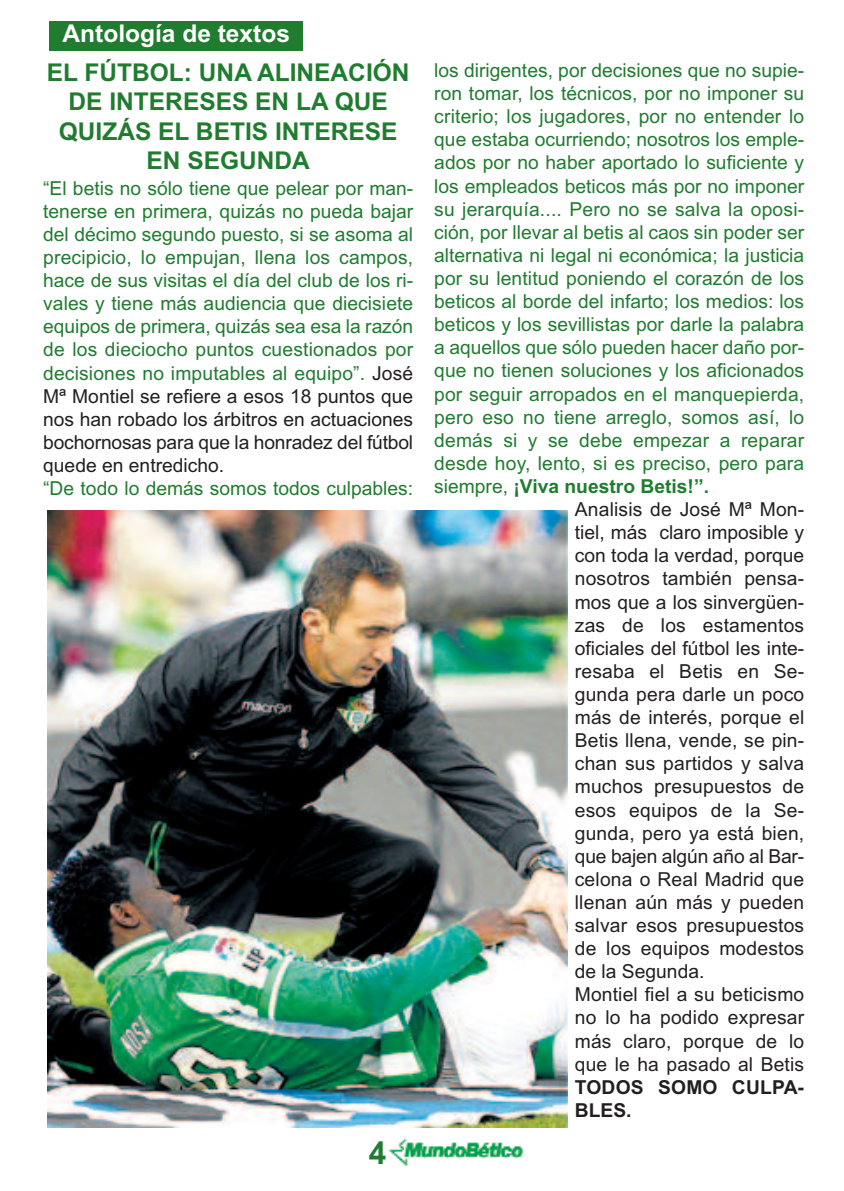
<style>
.page{position:relative;width:844px;height:1191px;background:#fff}
.page>*{position:absolute;margin:0;border:0;box-sizing:border-box;transform-origin:0 0}
.t1{font:700 31.5px "Arial";color:#207c2f}
.t2{font:700 24.5px/29.4px "Arial";color:#207c2f;text-align:center}
.t3{font:700 24.5px "Arial";color:#fff}
.t4{font:19.25px/23.1px "Arial";color:#207c2f;text-align:justify}
.t5{font:19.25px "Arial";letter-spacing:.01em;color:#231f20}
.t6{font:700 19.25px "Arial";color:#207c2f}
.t7{font:19.25px "Arial";letter-spacing:-.01em;color:#231f20}
.t8{font:700 19.25px/23.1px "Arial";letter-spacing:.01em;color:#231f20}
.s1{color:#231f20}
.s2{font-weight:400}
</style>
<div class="page">
<img style="left:389px;top:1139px;width:135px;height:27px">
<div style="left:50px;top:21px;width:253px;height:30px;background:#207c2f"></div>
<img style="left:47px;top:510px;width:520px;height:617px">
<p class="t3" style="left:62px;top:19px;width:229px">Antología de textos</p>
<p class="t2" style="left:47px;top:58px;width:364px">EL FÚTBOL: UNA ALINEACIÓN<br>DE INTERESES EN LA QUE<br>QUIZÁS EL BETIS INTERESE<br>EN SEGUNDA</p>
<p class="t4" style="left:43px;top:176px;width:371px">“El betis no sólo tiene que pelear por man&shy;tenerse en primera, quizás no pueda bajar del décimo segundo puesto, si se asoma al precipicio, lo empujan, llena los campos, hace de sus visitas el día del club de los ri&shy;vales y tiene más audiencia que diecisiete equipos de primera, quizás sea esa la razón de los dieciocho puntos cuestionados por decisiones no imputables al equipo”. <span class="s1">José Mª Montiel se refiere a esos 18 puntos que nos han robado los árbitros en actuaciones bochornosas para que la honradez del fútbol quede en entredicho.</span></p>
<p class="t4" style="left:43px;top:477px;width:371px">“De todo lo demás somos todos culpables:</p>
<h1 class="t1" style="left:369px;top:1135px;width:19px">4</h1>
<p class="t4" style="left:434px;top:59px;width:371px">los dirigentes, por decisiones que no supie-</p>
<p class="t4" style="left:434px;top:82px;width:371px">ron tomar, los técnicos, por no imponer su</p>
<p class="t4" style="left:434px;top:105px;width:371px">criterio; los jugadores, por no entender lo</p>
<p class="t4" style="left:434px;top:128px;width:371px">que estaba ocurriendo; nosotros los emple-</p>
<p class="t4" style="left:434px;top:151px;width:371px">ados por no haber aportado lo suficiente y</p>
<p class="t4" style="left:434px;top:174px;width:371px">los empleados beticos más por no imponer</p>
<p class="t4" style="left:434px;top:197px;width:371px">su jerarquía.... Pero no se salva la oposi-</p>
<p class="t4" style="left:434px;top:221px;width:371px">ción, por llevar al betis al caos sin poder ser</p>
<p class="t4" style="left:434px;top:244px;width:371px">alternativa ni legal ni económica; la justicia</p>
<p class="t4" style="left:434px;top:267px;width:371px">por su lentitud poniendo el corazón de los</p>
<p class="t4" style="left:434px;top:290px;width:371px">beticos al borde del infarto; los medios: los</p>
<p class="t4" style="left:434px;top:313px;width:371px">beticos y los sevillistas por darle la palabra</p>
<p class="t4" style="left:434px;top:336px;width:371px">a aquellos que sólo pueden hacer daño por-</p>
<p class="t4" style="left:434px;top:359px;width:371px">que no tienen soluciones y los aficionados</p>
<p class="t4" style="left:434px;top:382px;width:371px">por seguir arropados en el manquepierda,</p>
<p class="t4" style="left:434px;top:405px;width:371px">pero eso no tiene arreglo, somos así, lo</p>
<p class="t4" style="left:434px;top:428px;width:371px">demás si y se debe empezar a reparar</p>
<p class="t4" style="left:434px;top:452px;width:371px">desde hoy, lento, si es preciso, pero para</p>
<p class="t6" style="left:434px;top:475px;width:276px"><span class="s2">siempre,</span> ¡Viva nuestro Betis!”.</p>
<p class="t5" style="left:574px;top:498px;width:231px">Analisis de José Mª Mon-</p>
<p class="t5" style="left:574px;top:521px;width:231px">tiel, más claro imposible y</p>
<p class="t5" style="left:574px;top:544px;width:231px">con toda la verdad, porque</p>
<p class="t5" style="left:574px;top:567px;width:231px">nosotros también pensa-</p>
<p class="t5" style="left:574px;top:590px;width:231px">mos que a los sinvergüen-</p>
<p class="t5" style="left:574px;top:614px;width:231px">zas de los estamentos</p>
<p class="t5" style="left:574px;top:637px;width:231px">oficiales del fútbol les inte-</p>
<p class="t5" style="left:574px;top:660px;width:231px">resaba el Betis en Se-</p>
<p class="t5" style="left:574px;top:683px;width:231px">gunda pera darle un poco</p>
<p class="t5" style="left:574px;top:706px;width:231px">más de interés, porque el</p>
<p class="t5" style="left:574px;top:729px;width:231px">Betis llena, vende, se pin-</p>
<p class="t5" style="left:574px;top:752px;width:231px">chan sus partidos y salva</p>
<p class="t5" style="left:574px;top:775px;width:231px">muchos presupuestos de</p>
<p class="t5" style="left:574px;top:798px;width:231px">esos equipos de la Se-</p>
<p class="t5" style="left:574px;top:821px;width:231px">gunda, pero ya está bien,</p>
<p class="t7" style="left:574px;top:845px;width:231px">que bajen algún año al Bar-</p>
<p class="t5" style="left:574px;top:868px;width:231px">celona o Real Madrid que</p>
<p class="t5" style="left:574px;top:891px;width:231px">llenan aún más y pueden</p>
<p class="t5" style="left:574px;top:914px;width:231px">salvar esos presupuestos</p>
<p class="t5" style="left:574px;top:937px;width:231px">de los equipos modestos</p>
<p class="t5" style="left:574px;top:960px;width:131px">de la Segunda.</p>
<p class="t5" style="left:574px;top:983px;width:231px">Montiel fiel a su beticismo</p>
<p class="t5" style="left:574px;top:1006px;width:231px">no lo ha podido expresar</p>
<p class="t5" style="left:574px;top:1029px;width:231px">más claro, porque de lo</p>
<p class="t5" style="left:574px;top:1052px;width:231px">que le ha pasado al Betis</p>
<p class="t8" style="left:574px;top:1075px;width:231px">TODOS SOMO CULPA-<br>BLES.</p>
</div>
